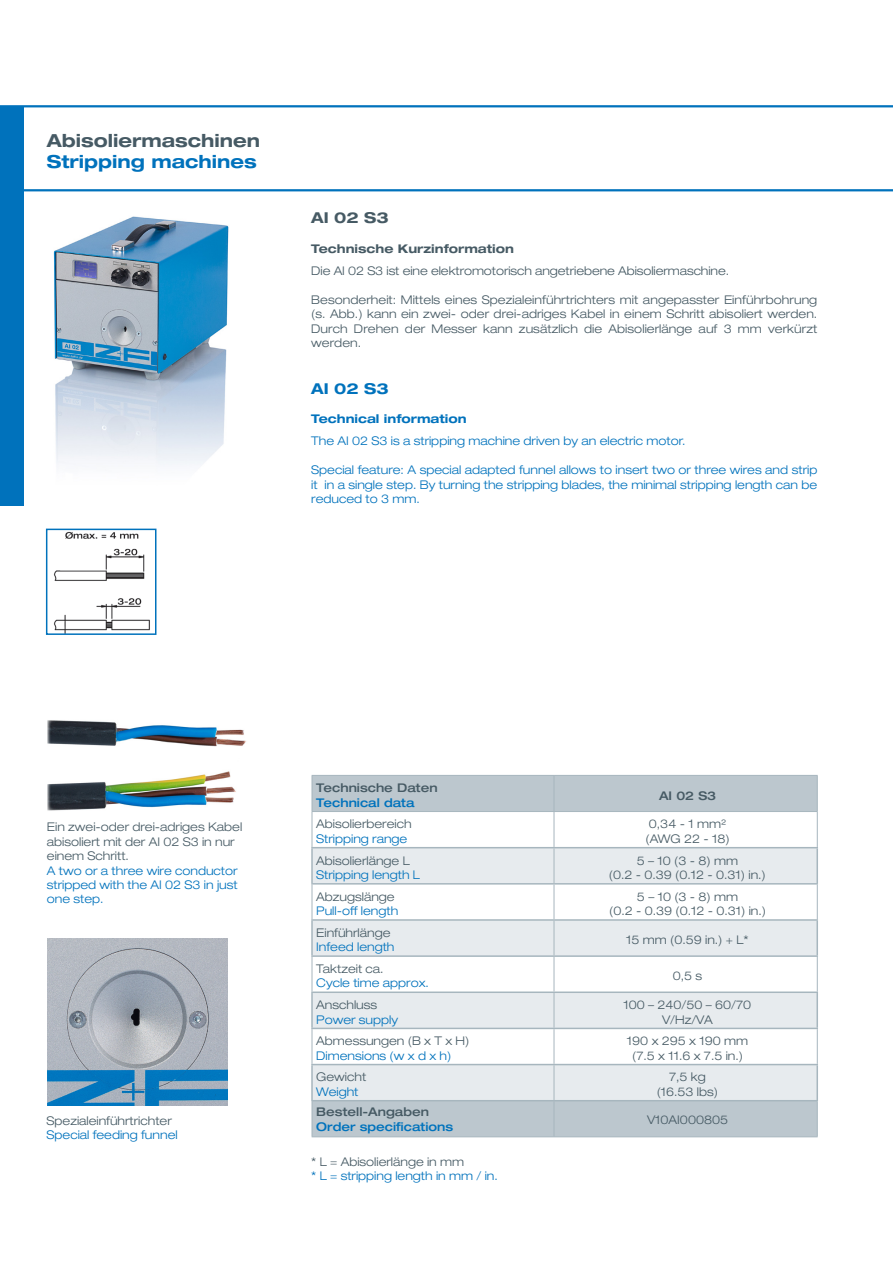
<style>
.page{position:relative;width:893px;height:1263px;background:#fff}
.page>*{position:absolute;margin:0;border:0;box-sizing:border-box;transform-origin:0 0}
.Headline_deutsch{font:700 expanded 18px "Helvetica Neue";color:#465a64}
.Headline_englisch{font:700 expanded 18px "Helvetica Neue";color:#0072bc}
.Subheadline_deutsch{font:700 expanded 15px "Helvetica Neue";color:#465a64}
.Subheadline_englisch{font:700 expanded 15px "Helvetica Neue";color:#0072bc}
.Copytext_deutsch{font:300 expanded 12px/14.4px "Helvetica Neue";color:#465a64;text-align:justify}
.Copytext_englisch{font:300 expanded 12px/14.4px "Helvetica Neue";color:#0072bc;text-align:justify}
.Copytext_Tabelle_d_e{font:300 expanded 12px "Helvetica Neue";color:#465a64}
.Headline_Tabelle_eng{font:500 expanded 12px "Helvetica Neue";color:#0072bc}
.Headline_Tabelle_deu{font:500 expanded 12px "Helvetica Neue";color:#465a64}
.t1{font:700 expanded 12px "Helvetica Neue";color:#465a64}
.Copytext_bold_englis{font:700 expanded 12px "Helvetica Neue";color:#0072bc}
.Headline_Tabelle_d_e{font:500 expanded 12px "Helvetica Neue";color:#465a64}
</style>
<div class="page">
<svg style="left:0;top:105px;width:893px;height:86px"></svg>
<div style="left:313px;top:776px;width:504px;height:360px;background:#bcc7ce"></div>
<svg style="left:313px;top:812px;width:504px;height:35px"></svg>
<svg style="left:313px;top:848px;width:504px;height:252px;fill:#e7ebee"></svg>
<hr style="left:312px;top:775px;width:242px;height:1px;background:#a7b6be">
<hr style="left:312px;top:776px;width:1px;height:35px;background:#a7b6be">
<hr style="left:554px;top:775px;width:264px;height:1px;background:#a7b6be">
<hr style="left:554px;top:776px;width:1px;height:35px;background:#a7b6be">
<hr style="left:817px;top:776px;width:1px;height:35px;background:#a7b6be">
<hr style="left:312px;top:811px;width:242px;height:1px;background:#a7b6be">
<hr style="left:312px;top:812px;width:1px;height:35px;background:#a7b6be">
<hr style="left:554px;top:811px;width:264px;height:1px;background:#a7b6be">
<hr style="left:554px;top:812px;width:1px;height:35px;background:#a7b6be">
<hr style="left:817px;top:812px;width:1px;height:35px;background:#a7b6be">
<hr style="left:554px;top:848px;width:1px;height:35px;background:#a7b6be">
<hr style="left:312px;top:884px;width:1px;height:35px;background:#a7b6be">
<hr style="left:554px;top:884px;width:1px;height:35px;background:#a7b6be">
<hr style="left:817px;top:884px;width:1px;height:35px;background:#a7b6be">
<hr style="left:554px;top:921px;width:1px;height:34px;background:#a7b6be">
<hr style="left:312px;top:957px;width:1px;height:34px;background:#a7b6be">
<hr style="left:554px;top:957px;width:1px;height:34px;background:#a7b6be">
<hr style="left:817px;top:957px;width:1px;height:34px;background:#a7b6be">
<hr style="left:554px;top:993px;width:1px;height:35px;background:#a7b6be">
<hr style="left:312px;top:1029px;width:1px;height:35px;background:#a7b6be">
<hr style="left:554px;top:1029px;width:1px;height:35px;background:#a7b6be">
<hr style="left:817px;top:1029px;width:1px;height:35px;background:#a7b6be">
<hr style="left:554px;top:1065px;width:1px;height:35px;background:#a7b6be">
<hr style="left:312px;top:1101px;width:1px;height:35px;background:#a7b6be">
<hr style="left:554px;top:1101px;width:1px;height:35px;background:#a7b6be">
<hr style="left:817px;top:1101px;width:1px;height:35px;background:#a7b6be">
<hr style="left:312px;top:1136px;width:242px;height:1px;background:#a7b6be">
<hr style="left:554px;top:1136px;width:264px;height:1px;background:#a7b6be">
<hr style="left:311px;top:847px;width:243px;height:1px;background:#a7b6be">
<hr style="left:311px;top:848px;width:2px;height:35px;background:#a7b6be">
<hr style="left:554px;top:847px;width:264px;height:1px;background:#a7b6be">
<hr style="left:816px;top:848px;width:2px;height:35px;background:#a7b6be">
<hr style="left:311px;top:883px;width:243px;height:1px;background:#a7b6be">
<hr style="left:554px;top:883px;width:264px;height:1px;background:#a7b6be">
<hr style="left:311px;top:919px;width:243px;height:2px;background:#a7b6be">
<hr style="left:311px;top:921px;width:2px;height:34px;background:#a7b6be">
<hr style="left:554px;top:919px;width:264px;height:2px;background:#a7b6be">
<hr style="left:816px;top:921px;width:2px;height:34px;background:#a7b6be">
<hr style="left:311px;top:955px;width:243px;height:2px;background:#a7b6be">
<hr style="left:554px;top:955px;width:264px;height:2px;background:#a7b6be">
<hr style="left:311px;top:991px;width:243px;height:2px;background:#a7b6be">
<hr style="left:311px;top:993px;width:2px;height:35px;background:#a7b6be">
<hr style="left:554px;top:991px;width:264px;height:2px;background:#a7b6be">
<hr style="left:816px;top:993px;width:2px;height:35px;background:#a7b6be">
<hr style="left:311px;top:1028px;width:243px;height:1px;background:#a7b6be">
<hr style="left:554px;top:1028px;width:264px;height:1px;background:#a7b6be">
<hr style="left:311px;top:1064px;width:243px;height:1px;background:#a7b6be">
<hr style="left:311px;top:1065px;width:2px;height:35px;background:#a7b6be">
<hr style="left:554px;top:1064px;width:264px;height:1px;background:#a7b6be">
<hr style="left:816px;top:1065px;width:2px;height:35px;background:#a7b6be">
<hr style="left:311px;top:1100px;width:243px;height:1px;background:#a7b6be">
<hr style="left:554px;top:1100px;width:264px;height:1px;background:#a7b6be">
<img style="left:48px;top:771px;width:188px;height:40px">
<img style="left:53px;top:216px;width:176px;height:250px">
<img style="left:47px;top:939px;width:180px;height:166px">
<img style="left:48px;top:720px;width:198px;height:27px">
<img style="left:54px;top:532px;width:96px;height:100px">
<div style="left:46px;top:529px;width:110px;height:106px;border:2px solid #0072bc"></div>
<div style="left:0;top:106px;width:23px;height:400px;background:#0072bc"></div>
<p class="Headline_deutsch" style="left:47px;top:129px;width:215px">Abisoliermaschinen</p>
<p class="Headline_englisch" style="left:47px;top:151px;width:212px">Stripping machines</p>
<p class="Subheadline_deutsch" style="left:311px;top:209px;width:79px">AI 02 S3</p>
<p class="t1" style="left:311px;top:241px;width:204px">Technische Kurzinformation</p>
<p class="Copytext_deutsch" style="left:311px;top:263px;width:419px">Die AI 02 S3 ist eine elektromotorisch angetriebene Abisoliermaschine.</p>
<p class="Copytext_deutsch" style="left:311px;top:292px;width:508px">Besonderheit: Mittels eines Spezialeinführtrichters mit angepasster Einführbohrung (s. Abb.) kann ein zwei- oder drei-adriges Kabel in einem Schritt abisoliert werden.<br>Durch Drehen der Messer kann zusätzlich die Abisolierlänge auf 3 mm verkürzt werden.</p>
<p class="Subheadline_englisch" style="left:311px;top:379px;width:79px">AI 02 S3</p>
<p class="Copytext_bold_englis" style="left:311px;top:412px;width:157px">Technical information</p>
<p class="Copytext_englisch" style="left:311px;top:434px;width:376px">The AI 02 S3 is a stripping machine driven by an electric motor.</p>
<p class="Copytext_englisch" style="left:311px;top:463px;width:508px">Special feature: A special adapted funnel allows to insert two or three wires and strip it in a single step. By turning the stripping blades, the minimal stripping length can be reduced to 3 mm.</p>
<p class="Copytext_deutsch" style="left:47px;top:820px;width:197px;text-align:left">Ein zwei-oder drei-adriges Kabel abisoliert mit der AI 02 S3 in nur einem Schritt.</p>
<p class="Copytext_englisch" style="left:47px;top:863px;width:192px">A two or a three wire conductor stripped with the AI 02 S3 in just one step.</p>
<p class="Headline_Tabelle_deu" style="left:316px;top:781px;width:123px">Technische Daten</p>
<p class="Headline_Tabelle_eng" style="left:316px;top:795px;width:100px">Technical data</p>
<p class="Copytext_deutsch" style="left:316px;top:817px;width:97px">Abisolierbereich</p>
<p class="Copytext_englisch" style="left:316px;top:831px;width:93px">Stripping range</p>
<p class="Copytext_deutsch" style="left:316px;top:853px;width:95px">Abisolierlänge L</p>
<p class="Copytext_englisch" style="left:316px;top:867px;width:105px">Stripping length L</p>
<p class="Copytext_deutsch" style="left:316px;top:889px;width:80px">Abzugslänge</p>
<p class="Copytext_englisch" style="left:316px;top:903px;width:83px">Pull-off length</p>
<p class="Copytext_deutsch" style="left:316px;top:925px;width:76px">Einführlänge</p>
<p class="Copytext_englisch" style="left:316px;top:940px;width:80px">Infeed length</p>
<p class="Copytext_deutsch" style="left:316px;top:961px;width:69px">Taktzeit ca.</p>
<p class="Copytext_englisch" style="left:316px;top:976px;width:114px">Cycle time approx.</p>
<p class="Copytext_deutsch" style="left:316px;top:997px;width:62px">Anschluss</p>
<p class="Copytext_englisch" style="left:316px;top:1012px;width:83px">Power supply</p>
<p class="Copytext_deutsch" style="left:316px;top:1034px;width:155px">Abmessungen (B x T x H)</p>
<p class="Copytext_englisch" style="left:316px;top:1048px;width:137px">Dimensions (w x d x h)</p>
<p class="Copytext_deutsch" style="left:316px;top:1070px;width:51px">Gewicht</p>
<p class="Copytext_englisch" style="left:316px;top:1084px;width:44px">Weight</p>
<p class="Headline_Tabelle_d_e" style="left:659px;top:788px;width:59px">AI 02 S3</p>
<p class="Copytext_Tabelle_d_e" style="left:649px;top:817px;width:79px">0,34 - 1 mm²</p>
<p class="Copytext_Tabelle_d_e" style="left:645px;top:831px;width:86px">(AWG 22 - 18)</p>
<p class="Copytext_Tabelle_d_e" style="left:637px;top:853px;width:103px">5 – 10 (3 - 8) mm</p>
<p class="Copytext_Tabelle_d_e" style="left:609px;top:867px;width:158px">(0.2 - 0.39 (0.12 - 0.31) in.)</p>
<p class="Copytext_Tabelle_d_e" style="left:637px;top:889px;width:103px">5 – 10 (3 - 8) mm</p>
<p class="Copytext_Tabelle_d_e" style="left:609px;top:904px;width:158px">(0.2 - 0.39 (0.12 - 0.31) in.)</p>
<p class="Copytext_Tabelle_d_e" style="left:626px;top:933px;width:124px">15 mm (0.59 in.) + L*</p>
<p class="Copytext_Tabelle_d_e" style="left:673px;top:969px;width:31px">0,5 s</p>
<p class="Copytext_Tabelle_d_e" style="left:623px;top:998px;width:129px">100 – 240/50 – 60/70</p>
<p class="Copytext_Tabelle_d_e" style="left:662px;top:1012px;width:52px">V/Hz/VA</p>
<p class="Copytext_Tabelle_d_e" style="left:627px;top:1034px;width:123px">190 x 295 x 190 mm</p>
<p class="Copytext_Tabelle_d_e" style="left:632px;top:1048px;width:112px">(7.5 x 11.6 x 7.5 in.)</p>
<p class="Copytext_Tabelle_d_e" style="left:669px;top:1070px;width:38px">7,5 kg</p>
<p class="Copytext_Tabelle_d_e" style="left:657px;top:1084px;width:63px">(16.53 lbs)</p>
<p class="Headline_Tabelle_deu" style="left:316px;top:1105px;width:114px">Bestell-Angaben</p>
<p class="Headline_Tabelle_eng" style="left:316px;top:1119px;width:138px">Order specifications</p>
<p class="Copytext_deutsch" style="left:47px;top:1113px;width:127px">Spezialeinführtrichter</p>
<p class="Copytext_Tabelle_d_e" style="left:647px;top:1112px;width:82px">V10AI000805</p>
<p class="Copytext_englisch" style="left:47px;top:1128px;width:133px">Special feeding funnel</p>
<p class="Copytext_deutsch" style="left:311px;top:1154px;width:154px">* L = Abisolierlänge in mm</p>
<p class="Copytext_englisch" style="left:311px;top:1168px;width:188px">* L = stripping length in mm / in.</p>
</div>
